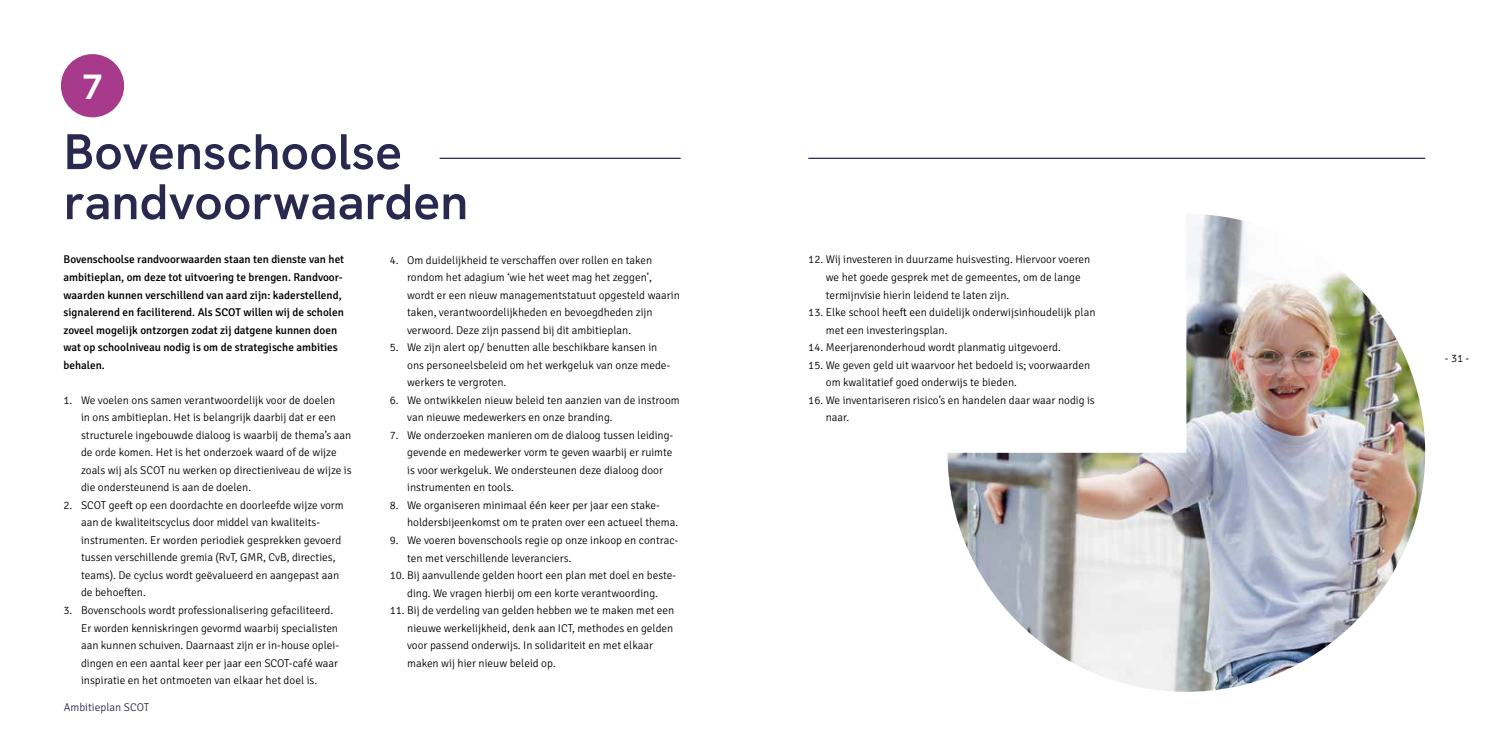
<style>
.page{position:relative;width:1489px;height:745px;background:#fff}
.page>*{position:absolute;margin:0;border:0;box-sizing:border-box;transform-origin:0 0}
.t1{font:600 50px/50px "Hanken Grotesk";color:#29284e}
.t2{font:700 35px "Hanken Grotesk";color:#fff}
.t3{font:300 11.25px/17.5px "Signika Negative";color:#000}
.t4{font:300 11.25px "Signika Negative";color:#29284e}
</style>
<div class="page">
<hr style="left:808px;top:158px;width:616px;height:1px;background:#29284e">
<img style="left:947px;top:214px;width:477px;height:477px">
<hr style="left:439px;top:158px;width:241px;height:1px;background:#29284e">
<div style="left:61px;top:54px;width:63px;height:63px;background:#a83a8c;border-radius:50%"></div>
<h2 class="t2" style="left:83px;top:64px;width:21px">7</h2>
<h1 class="t1" style="left:64px;top:125px;width:406px">Bovenschoolse randvoorwaarden</h1>
<p class="t3" style="left:63px;top:250px;width:282px">Bovenschoolse randvoorwaarden staan ten dienste van het ambitieplan, om deze tot uitvoering te brengen. Randvoor&shy;waarden kunnen verschillend van aard zijn: kaderstellend, signalerend en faciliterend. Als SCOT willen wij de scholen zoveel mogelijk ontzorgen zodat zij datgene kunnen doen wat op schoolniveau nodig is om de strategische ambities behalen.</p>
<p class="t3" style="left:81px;top:390px;width:272px;text-indent:-18px">1. We voelen ons samen verantwoordelijk voor de doelen<br>in ons ambitieplan. Het is belangrijk daarbij dat er een structurele ingebouwde dialoog is waarbij de thema’s aan de orde komen. Het is het onderzoek waard of de wijze zoals wij als SCOT nu werken op directieniveau de wijze is die ondersteunend is aan de doelen.</p>
<p class="t3" style="left:81px;top:495px;width:264px;text-indent:-18px">2. SCOT geeft op een doordachte en doorleefde wijze vorm aan de kwaliteitscyclus door middel van kwaliteits&shy;instrumenten. Er worden periodiek gesprekken gevoerd tussen verschillende gremia (RvT, GMR, CvB, directies, teams). De cyclus wordt geëvalueerd en aangepast aan de behoeften.</p>
<p class="t3" style="left:81px;top:600px;width:260px;text-indent:-18px">3. Bovenschools wordt professionalisering gefaciliteerd.<br>Er worden kenniskringen gevormd waarbij specialisten aan kunnen schuiven. Daarnaast zijn er in-house oplei&shy;dingen en een aantal keer per jaar een SCOT-café waar inspiratie en het ontmoeten van elkaar het doel is.</p>
<p class="t4" style="left:64px;top:698px;width:87px">Ambitieplan SCOT</p>
<p class="t3" style="left:407px;top:250px;width:274px;text-indent:-18px">4. Om duidelijkheid te verschaffen over rollen en taken rondom het adagium ‘wie het weet mag het zeggen’, wordt er een nieuw managementstatuut opgesteld waarin taken, verantwoordelijkheden en bevoegdheden zijn verwoord. Deze zijn passend bij dit ambitieplan.</p>
<p class="t3" style="left:407px;top:338px;width:265px;text-indent:-18px">5. We zijn alert op/ benutten alle beschikbare kansen in ons personeelsbeleid om het werkgeluk van onze mede&shy;werkers te vergroten.</p>
<p class="t3" style="left:407px;top:390px;width:274px;text-indent:-18px">6. We ontwikkelen nieuw beleid ten aanzien van de instroom van nieuwe medewerkers en onze branding.</p>
<p class="t3" style="left:407px;top:425px;width:267px;text-indent:-18px">7. We onderzoeken manieren om de dialoog tussen leiding&shy;gevende en medewerker vorm te geven waarbij er ruimte is voor werkgeluk. We ondersteunen deze dialoog door instrumenten en tools.</p>
<p class="t3" style="left:407px;top:495px;width:272px;text-indent:-18px">8. We organiseren minimaal één keer per jaar een stake&shy;holdersbijeenkomst om te praten over een actueel thema.</p>
<p class="t3" style="left:407px;top:530px;width:273px;text-indent:-18px">9. We voeren bovenschools regie op onze inkoop en contrac&shy;ten met verschillende leveranciers.</p>
<p class="t3" style="left:389px;top:565px;width:288px;text-align:center">10. Bij aanvullende gelden hoort een plan met doel en beste&shy;ding. We vragen hierbij om een korte verantwoording.</p>
<p class="t3" style="left:407px;top:600px;width:269px;text-indent:-18px">11. Bij de verdeling van gelden hebben we te maken met een nieuwe werkelijkheid, denk aan ICT, methodes en gelden voor passend onderwijs. In solidariteit en met elkaar maken wij hier nieuw beleid op.</p>
<p class="t3" style="left:825px;top:250px;width:266px;text-indent:-18px">12. Wij investeren in duurzame huisvesting. Hiervoor voeren we het goede gesprek met de gemeentes, om de lange termijnvisie hierin leidend te laten zijn.</p>
<p class="t3" style="left:825px;top:302px;width:271px;text-indent:-18px">13. Elke school heeft een duidelijk onderwijsinhoudelijk plan met een investeringsplan.</p>
<p class="t3" style="left:808px;top:337px;width:254px">14. Meerjarenonderhoud wordt planmatig uitgevoerd.</p>
<p class="t3" style="left:825px;top:355px;width:266px;text-indent:-18px">15. We geven geld uit waarvoor het bedoeld is; voorwaarden om kwalitatief goed onderwijs te bieden.</p>
<p class="t3" style="left:825px;top:390px;width:270px;text-indent:-18px">16. We inventariseren risico’s en handelen daar waar nodig is naar.</p>
<p class="t3" style="left:1444px;top:348px;width:26px">- 31 -</p>
</div>
